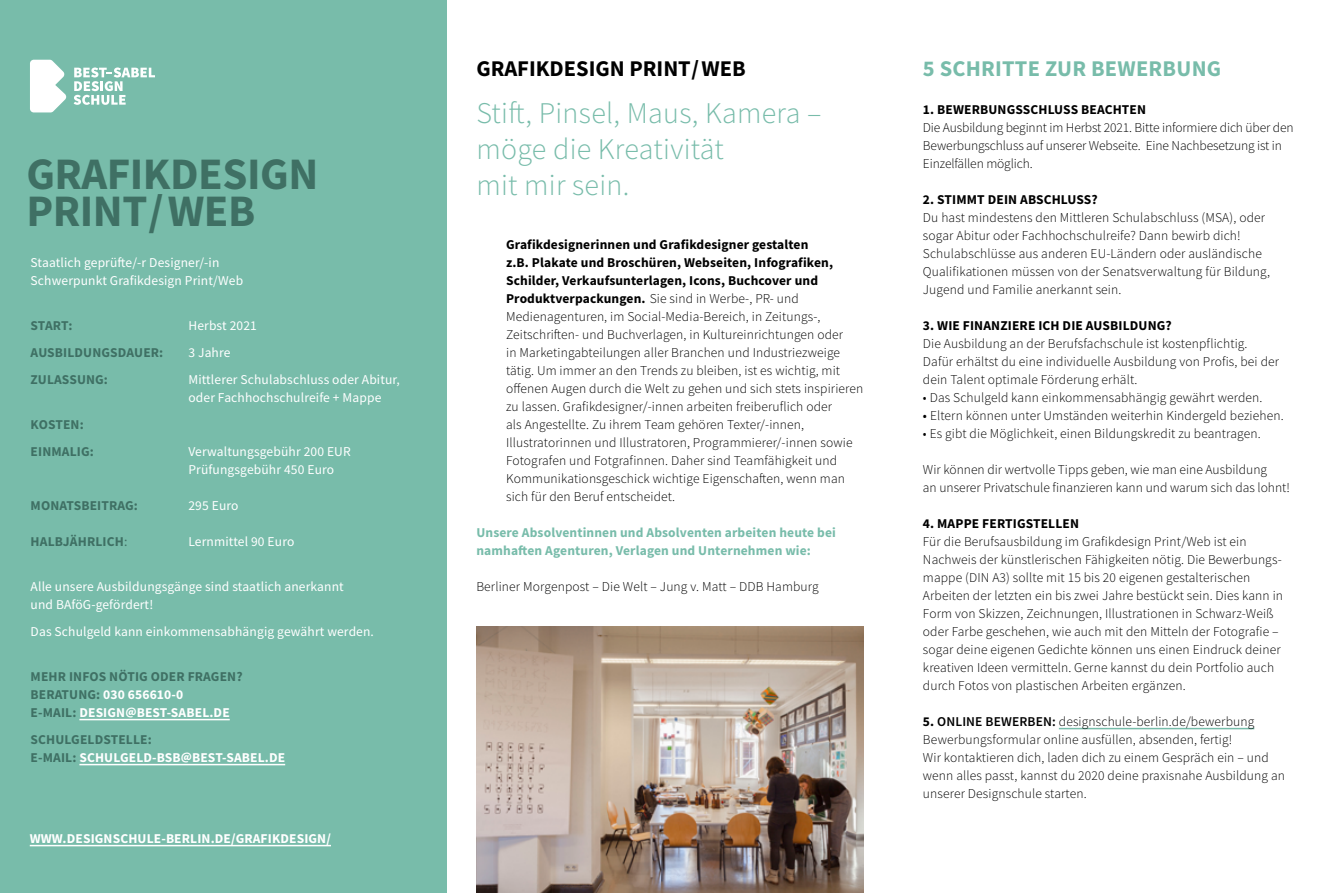
<style>
.page{position:relative;width:1327px;height:893px;background:#fff}
.page>*{position:absolute;margin:0;border:0;box-sizing:border-box;transform-origin:0 0}
.t1{font:700 45px "Source Sans Pro";letter-spacing:-.01em;color:#3f7064}
.italic{font:300 30px/36px "Source Sans Pro";letter-spacing:.01em;color:#78bcaa}
.italic-2{font:700 22.5px "Source Sans Pro";color:#000}
.Fließtext{font:700 22.5px "Source Sans Pro";letter-spacing:.01em;color:#78bcaa}
.Fließtext-2{font:300 13.5px/18px "Source Sans Pro";letter-spacing:.01em;color:#000}
.italic-3{font:300 13.5px/18px "Source Sans Pro";letter-spacing:.01em;color:#000}
.Fließtext-3{font:13.5px/18px "Source Sans Pro";letter-spacing:.01em;color:#fff}
.Fließtext-4{font:300 13.5px/18px "Source Sans Pro";letter-spacing:-.01em;color:#000}
.Fließtext-5{font:700 13.5px "Source Sans Pro";letter-spacing:.01em;color:#fff}
.Fließtext-6{font:700 13.5px "Source Sans Pro";letter-spacing:.01em;color:#3f7064}
.Fließtext-7{font:700 13.5px "Source Sans Pro";letter-spacing:.01em;color:#000}
.Fließtext-8{font:700 13.5px/18px "Source Sans Pro";letter-spacing:.01em;color:#78bcaa}
.s1{font-weight:400}
.s2{color:#3f7064}
.s3{font-weight:700}
.s4{font-weight:600}
</style>
<div class="page">
<div style="left:0;top:0;width:446px;height:893px;background:#78bcaa"></div>
<img style="left:476px;top:627px;width:387px;height:266px">
<hr style="left:79px;top:719px;width:151px;height:1px;background:#fff">
<hr style="left:79px;top:764px;width:206px;height:1px;background:#fff">
<hr style="left:30px;top:845px;width:301px;height:1px;background:#fff">
<hr style="left:1059px;top:728px;width:195px;height:1px;background:#78bcaa">
<svg style="left:30px;top:60px;width:36px;height:52px"></svg>
<svg style="left:74px;top:67px;width:81px;height:38px"></svg>
<h1 class="t1" style="left:26px;top:144px;width:293px">GRAFIKDESIGN</h1>
<h1 class="t1" style="left:26px;top:181px;width:230px">PRINT/WEB</h1>
<h1 class="Fließtext-3" style="left:31px;top:253px;width:214px">Staatlich geprüfte/-r Designer/-in<br>Schwerpunkt Grafikdesign Print/Web</h1>
<p class="Fließtext-6" style="left:31px;top:316px;width:43px">START:</p>
<p class="Fließtext-3" style="left:188px;top:316px;width:70px">Herbst 2021</p>
<p class="Fließtext-6" style="left:31px;top:343px;width:134px">AUSBILDUNGSDAUER:</p>
<p class="Fließtext-3" style="left:188px;top:343px;width:44px">3 Jahre</p>
<p class="Fließtext-6" style="left:31px;top:370px;width:79px">ZULASSUNG:</p>
<p class="Fließtext-3" style="left:188px;top:370px;width:213px">Mittlerer Schulabschluss oder Abitur, oder Fachhochschulreife + Mappe</p>
<p class="Fließtext-6" style="left:31px;top:415px;width:55px">KOSTEN:</p>
<p class="Fließtext-6" style="left:31px;top:442px;width:65px">EINMALIG:</p>
<p class="Fließtext-3" style="left:188px;top:442px;width:164px">Verwaltungsgebühr 200 EUR</p>
<p class="Fließtext-3" style="left:188px;top:460px;width:147px">Prüfungsgebühr 450 Euro</p>
<p class="Fließtext-6" style="left:31px;top:496px;width:109px">MONATSBEITRAG:</p>
<p class="Fließtext-3" style="left:188px;top:496px;width:52px">295 Euro</p>
<p class="Fließtext-6" style="left:31px;top:532px;width:98px">HALBJÄHRLICH<span class="s1">:</span></p>
<p class="Fließtext-3" style="left:188px;top:532px;width:107px">Lernmittel 90 Euro</p>
<p class="Fließtext-3" style="left:31px;top:577px;width:315px">Alle unsere Ausbildungsgänge sind staatlich anerkannt und BAföG-gefördert!</p>
<p class="Fließtext-3" style="left:31px;top:622px;width:345px">Das Schulgeld kann einkommensabhängig gewährt werden.</p>
<p class="Fließtext-6" style="left:31px;top:667px;width:213px">MEHR INFOS NÖTIG ODER FRAGEN?</p>
<p class="Fließtext-5" style="left:31px;top:685px;width:154px"><span class="s2">BERATUNG:</span> 030 656610-0</p>
<p class="Fließtext-5" style="left:31px;top:703px;width:201px"><span class="s2">E-MAIL:</span> DESIGN@BEST-SABEL.DE</p>
<p class="Fließtext-6" style="left:31px;top:730px;width:123px">SCHULGELDSTELLE:</p>
<p class="Fließtext-5" style="left:31px;top:748px;width:256px"><span class="s2">E-MAIL:</span> SCHULGELD-BSB@BEST-SABEL.DE</p>
<p class="Fließtext-5" style="left:30px;top:829px;width:303px">WWW.DESIGNSCHULE-BERLIN.DE/GRAFIKDESIGN/</p>
<p class="italic-2" style="left:476px;top:54px;width:271px">GRAFIKDESIGN PRINT/WEB</p>
<p class="italic" style="left:476px;top:95px;width:347px">Stift, Pinsel, Maus, Kamera – möge die Kreativität<br>mit mir sein.</p>
<p class="italic-3" style="left:506px;top:235px;width:359px"><span class="s3">Grafikdesignerinnen und Grafikdesigner gestalten<br>z.B. Plakate und Broschüren, Webseiten, Infografiken, Schilder, Verkaufsunterlagen, Icons, Buchcover und Produktverpackungen.</span> Sie sind in Werbe-, PR- und Medienagenturen, im Social-Media-Bereich, in Zeitungs-, Zeitschriften- und Buchverlagen, in Kultureinrichtungen oder<br>in Marketingabteilungen aller Branchen und Industriezweige tätig. Um immer an den Trends zu bleiben, ist es wichtig, mit offenen Augen durch die Welt zu gehen und sich stets inspirieren zu lassen. Grafikdesigner/-innen arbeiten freiberuflich oder<br>als Angestellte. Zu ihrem Team gehören Texter/-innen, Illustratorinnen und Illustratoren, Programmierer/-innen sowie Fotografen und Fotgrafinnen. Daher sind Teamfähigkeit und Kommunikationsgeschick wichtige Eigenschaften, wenn man sich für den Beruf entscheidet.</p>
<p class="Fließtext-8" style="left:476px;top:523px;width:361px">Unsere Absolventinnen und Absolventen arbeiten heute bei namhaften Agenturen, Verlagen und Unternehmen wie:</p>
<p class="Fließtext-2" style="left:476px;top:577px;width:344px">Berliner Morgenpost – Die Welt – Jung v. Matt – DDB Hamburg</p>
<p class="Fließtext" style="left:923px;top:54px;width:300px">5 SCHRITTE ZUR BEWERBUNG</p>
<p class="Fließtext-7" style="left:923px;top:100px;width:225px">1. BEWERBUNGSSCHLUSS BEACHTEN</p>
<p class="Fließtext-4" style="left:923px;top:118px;width:372px">Die Ausbildung beginnt im Herbst 2021. Bitte informiere dich über den<br>Bewerbungschluss auf unserer Webseite. Eine Nachbesetzung ist in<br>Einzelfällen möglich.</p>
<p class="Fließtext-7" style="left:923px;top:190px;width:176px">2. STIMMT DEIN ABSCHLUSS?</p>
<p class="Fließtext-2" style="left:923px;top:208px;width:348px">Du hast mindestens den Mittleren Schulabschluss (MSA), oder sogar Abitur oder Fachhochschulreife? Dann bewirb dich!<br>Schulabschlüsse aus anderen EU-Ländern oder ausländische Qualifikationen müssen von der Senatsverwaltung für Bildung, Jugend und Familie anerkannt sein.</p>
<p class="Fließtext-7" style="left:923px;top:316px;width:250px">3. WIE FINANZIERE ICH DIE AUSBILDUNG?</p>
<p class="Fließtext-2" style="left:923px;top:334px;width:358px">Die Ausbildung an der Berufsfachschule ist kostenpflichtig.<br>Dafür erhältst du eine individuelle Ausbildung von Profis, bei der dein Talent optimale Förderung erhält.</p>
<p class="Fließtext-2" style="left:923px;top:388px;width:341px">• Das Schulgeld kann einkommensabhängig gewährt werden.</p>
<p class="Fließtext-2" style="left:923px;top:406px;width:362px"><span class="s1">•</span> Eltern können unter Umständen weiterhin Kindergeld beziehen.</p>
<p class="Fließtext-2" style="left:923px;top:424px;width:339px">• Es gibt die Möglichkeit, einen Bildungskredit zu beantragen.</p>
<p class="Fließtext-2" style="left:923px;top:460px;width:368px">Wir können dir wertvolle Tipps geben, wie man eine Ausbildung<br>an unserer Privatschule finanzieren kann und warum sich das lohnt!</p>
<p class="Fließtext-7" style="left:923px;top:514px;width:158px">4. MAPPE FERTIGSTELLEN</p>
<p class="Fließtext-2" style="left:923px;top:532px;width:362px">Für die Berufsausbildung im Grafikdesign Print/Web ist ein Nachweis der künstlerischen Fähigkeiten nötig. Die Bewerbungs&shy;mappe (DIN A3) sollte mit 15 bis 20 eigenen gestalterischen Arbeiten der letzten ein bis zwei Jahre bestückt sein. Dies kann in Form von Skizzen, Zeichnungen, Illustrationen in Schwarz-Weiß oder Farbe geschehen, wie auch mit den Mitteln der Fotografie – sogar deine eigenen Gedichte können uns einen Eindruck deiner kreativen Ideen vermitteln. Gerne kannst du dein Portfolio auch durch Fotos von plastischen Arbeiten ergänzen.</p>
<p class="Fließtext-2" style="left:923px;top:712px;width:333px"><span class="s3">5.</span> <span class="s4">ONLINE BEWERBEN:</span> designschule-berlin.de/bewerbung</p>
<p class="Fließtext-2" style="left:923px;top:730px;width:363px">Bewerbungsformular online ausfüllen, absenden, fertig!<br>Wir kontaktieren dich, laden dich zu einem Gespräch ein – und wenn alles passt, kannst du 2020 deine praxisnahe Ausbildung an unserer Designschule starten.</p>
</div>
